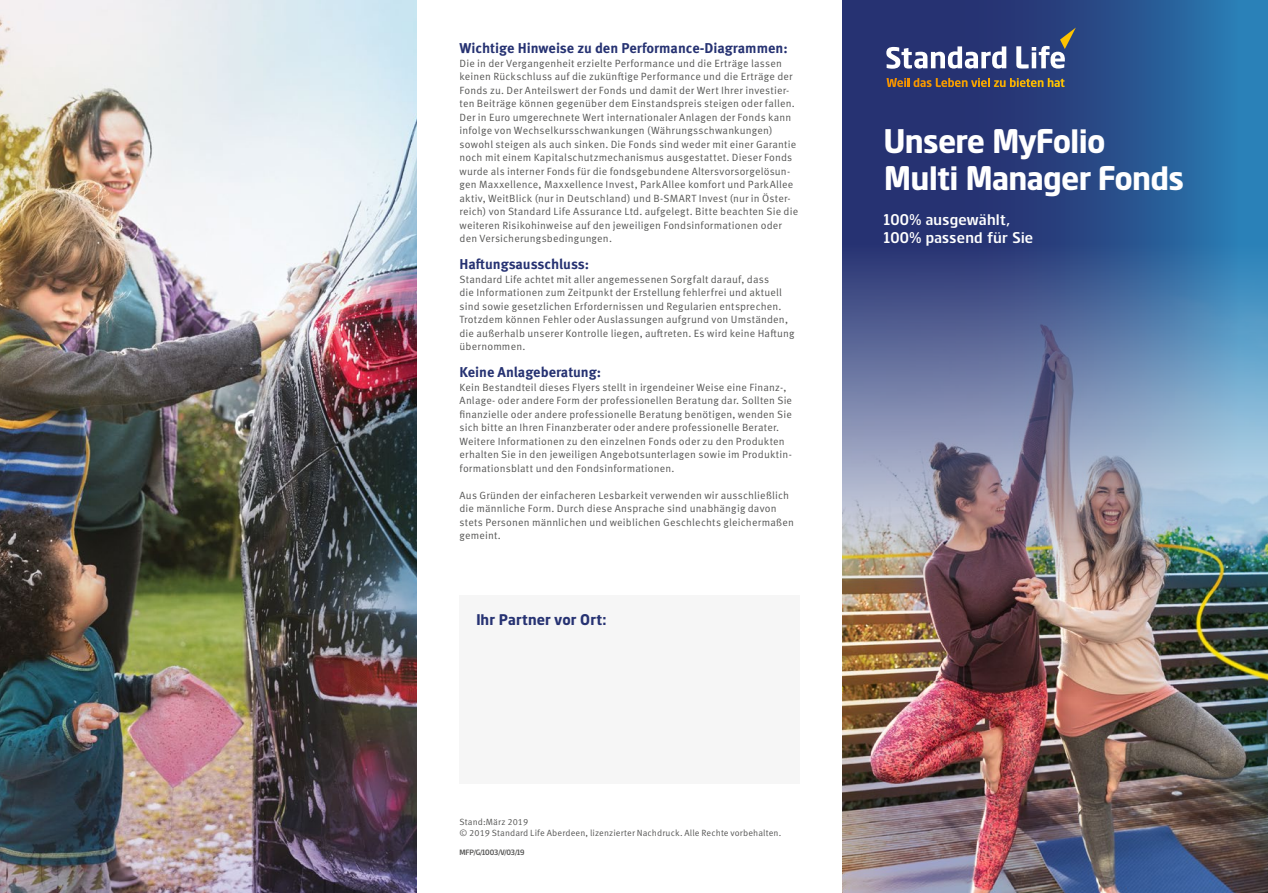
<style>
.page{position:relative;width:1268px;height:893px;background:#fff}
.page>*{position:absolute;margin:0;border:0;box-sizing:border-box;transform-origin:0 0}
.t1{font:700 33px/37.5px "Standard Life";letter-spacing:-.02em;color:#fff}
.t2{font:15px/18px "Standard Life";letter-spacing:.03em;color:#fff}
.t3{font:700 15px "Standard Life";letter-spacing:.005em;color:#263272}
.t4{font:700 14.25px "Meta Standard Life Pro TF";color:#263272}
.t5{font:10.5px/13.5px "Meta Standard Life Pro TF Norm";letter-spacing:.015em;color:#575756}
.t6{font:9px/10.8px "Meta Standard Life Pro TF Norm";letter-spacing:.01em;color:#575756}
.t7{font:7.5px "Standard Life";letter-spacing:-.005em;color:#575756}
</style>
<div class="page">
<img style="left:0;top:0;width:417px;height:893px">
<img style="left:842px;top:618px;width:425px;height:275px">
<div style="left:459px;top:595px;width:340px;height:189px;background:#f6f6f6"></div>
<img style="left:842px;top:0;width:425px;height:618px">
<svg style="left:886px;top:46px;width:120px;height:23px"></svg>
<svg style="left:1016px;top:28px;width:59px;height:41px"></svg>
<svg style="left:886px;top:78px;width:178px;height:9px;background:#816641"></svg>
<h3 class="t4" style="left:459px;top:37px;width:329px">Wichtige Hinweise zu den Performance-Diagrammen:</h3>
<p class="t5" style="left:459px;top:56px;width:340px">Die in der Vergangenheit erzielte Performance und die Erträge lassen keinen Rückschluss auf die zukünftige Performance und die Erträge der Fonds zu. Der Anteilswert der Fonds und damit der Wert Ihrer investier&shy;ten Beiträge können gegenüber dem Einstandspreis steigen oder fallen.<br>Der in Euro umgerechnete Wert internationaler Anlagen der Fonds kann infolge von Wechselkursschwankungen (Währungsschwankungen) sowohl steigen als auch sinken. Die Fonds sind weder mit einer Garantie noch mit einem Kapitalschutzmechanismus ausgestattet. Dieser Fonds wurde als interner Fonds für die fondsgebundene Altersvorsorgelösun&shy;gen Maxxellence, Maxxellence Invest, ParkAllee komfort und ParkAllee aktiv, WeitBlick (nur in Deutschland) und B-SMART Invest (nur in Öster&shy;reich) von Standard Life Assurance Ltd. aufgelegt. Bitte beachten Sie die weiteren Risikohinweise auf den jeweiligen Fondsinformationen oder den Versicherungsbedingungen.</p>
<h3 class="t4" style="left:459px;top:253px;width:131px">Haftungsausschluss:</h3>
<p class="t5" style="left:459px;top:272px;width:336px">Standard Life achtet mit aller angemessenen Sorgfalt darauf, dass<br>die Informationen zum Zeitpunkt der Erstellung fehlerfrei und aktuell sind sowie gesetzlichen Erfordernissen und Regularien entsprechen.<br>Trotzdem können Fehler oder Auslassungen aufgrund von Umständen, die außerhalb unserer Kontrolle liegen, auftreten. Es wird keine Haftung übernommen.</p>
<h3 class="t4" style="left:459px;top:361px;width:143px">Keine Anlageberatung:</h3>
<p class="t5" style="left:459px;top:380px;width:334px">Kein Bestandteil dieses Flyers stellt in irgendeiner Weise eine Finanz-, Anlage- oder andere Form der professionellen Beratung dar. Sollten Sie finanzielle oder andere professionelle Beratung benötigen, wenden Sie sich bitte an Ihren Finanzberater oder andere professionelle Berater.<br>Weitere Informationen zu den einzelnen Fonds oder zu den Produkten erhalten Sie in den jeweiligen Angebotsunterlagen sowie im Produktin&shy;formationsblatt und den Fondsinformationen.</p>
<p class="t5" style="left:459px;top:488px;width:336px">Aus Gründen der einfacheren Lesbarkeit verwenden wir ausschließlich die männliche Form. Durch diese Ansprache sind unabhängig davon stets Personen männlichen und weiblichen Geschlechts gleichermaßen gemeint.</p>
<h2 class="t3" style="left:476px;top:610px;width:132px">Ihr Partner vor Ort:</h2>
<p class="t6" style="left:459px;top:816px;width:323px">Stand:März 2019<br>© 2019 Standard Life Aberdeen, lizenzierter Nachdruck. Alle Rechte vorbehalten.</p>
<p class="t7" style="left:459px;top:847px;width:66px">MFP/G/1003/V/03/19</p>
<h1 class="t1" style="left:883px;top:122px;width:301px">Unsere MyFolio<br>Multi Manager Fonds</h1>
<h2 class="t2" style="left:883px;top:211px;width:150px">100% ausgewählt,<br>100% passend für Sie</h2>
</div>
